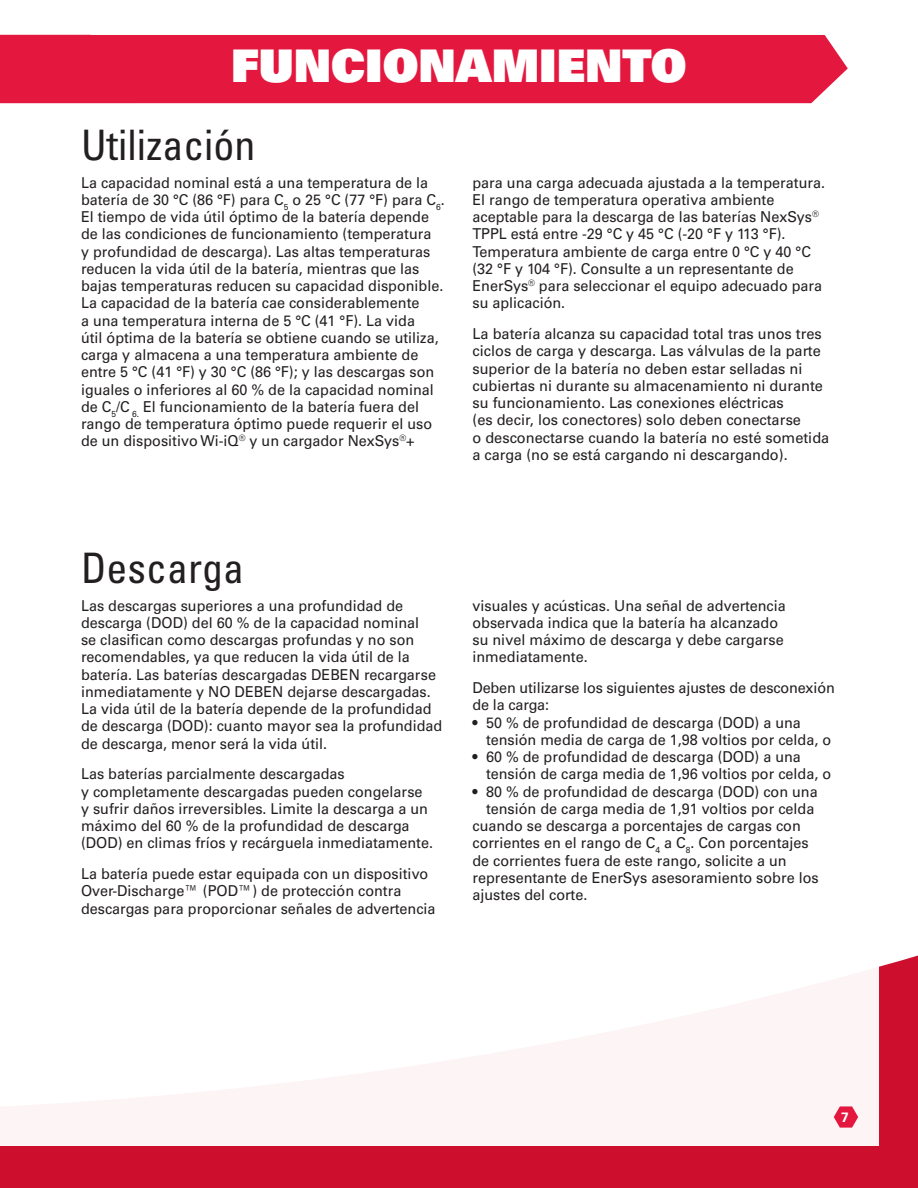
<style>
.page{position:relative;width:918px;height:1188px;background:#fff}
.page>*{position:absolute;margin:0;border:0;box-sizing:border-box;transform-origin:0 0}
.t1{font:45px "Univers LT Std X Black";color:#fff}
.Labels{font:condensed 42px "Univers LT Std";color:#231f20}
.Labels-2{font:15px/17.2px "Univers LT Std";color:#231f20;scale:.96 1}
.Labels-3{font:15px/17.2px "Univers LT Std";color:#231f20}
.t2{font:700 13.5px "Univers LT Std";color:#fff}
</style>
<div class="page">
<div style="left:0;top:955px;width:918px;height:233px;background:#ce0e2d"></div>
<div style="left:0;top:857px;width:879px;height:289px;background:#fff"></div>
<div style="left:135px;top:35px;width:713px;height:68px;background:#e4183e"></div>
<div style="left:0;top:35px;width:135px;height:68px;background:#e4183e"></div>
<svg style="left:834px;top:1106px;width:24px;height:22px"></svg>
<p class="t1" style="left:231px;top:36px;width:457px">FUNCIONAMIENTO</p>
<p class="Labels" style="left:81px;top:118px;width:176px">Utilización</p>
<p class="Labels-2" style="left:81px;top:174px;width:380px">La capacidad nominal está a una temperatura de la batería de 30 °C (86 °F) para C<sub>5</sub> o 25 °C (77 °F) para C<sub>6</sub>.<br>El tiempo de vida útil óptimo de la batería depende de las condiciones de funcionamiento (temperatura<br>y profundidad de descarga). Las altas temperaturas reducen la vida útil de la batería, mientras que las bajas temperaturas reducen su capacidad disponible.<br>La capacidad de la batería cae considerablemente<br>a una temperatura interna de 5 °C (41 °F). La vida<br>útil óptima de la batería se obtiene cuando se utiliza, carga y almacena a una temperatura ambiente de entre 5 °C (41 °F) y 30 °C (86 °F); y las descargas son iguales o inferiores al 60 % de la capacidad nominal de C<sub>5</sub>/C <sub>6.</sub> El funcionamiento de la batería fuera del rango de temperatura óptimo puede requerir el uso de un dispositivo Wi-iQ<sup>®</sup> y un cargador NexSys<sup>®</sup>+</p>
<p class="Labels-2" style="left:472px;top:174px;width:369px">para una carga adecuada ajustada a la temperatura.<br>El rango de temperatura operativa ambiente aceptable para la descarga de las baterías NexSys<sup>® </sup>TPPL está entre -29 °C y 45 °C (-20 °F y 113 °F).<br>Temperatura ambiente de carga entre 0 °C y 40 °C (32 °F y 104 °F). Consulte a un representante de EnerSys<sup>®</sup> para seleccionar el equipo adecuado para su aplicación.</p>
<p class="Labels-3" style="left:473px;top:325px;width:358px">La batería alcanza su capacidad total tras unos tres ciclos de carga y descarga. Las válvulas de la parte superior de la batería no deben estar selladas ni cubiertas ni durante su almacenamiento ni durante su funcionamiento. Las conexiones eléctricas<br>(es decir, los conectores) solo deben conectarse<br>o desconectarse cuando la batería no esté sometida a carga (no se está cargando ni descargando).</p>
<p class="Labels" style="left:81px;top:542px;width:165px">Descarga</p>
<p class="Labels-2" style="left:81px;top:597px;width:378px">Las descargas superiores a una profundidad de descarga (DOD) del 60 % de la capacidad nominal<br>se clasifican como descargas profundas y no son recomendables, ya que reducen la vida útil de la batería. Las baterías descargadas DEBEN recargarse inmediatamente y NO DEBEN dejarse descargadas.<br>La vida útil de la batería depende de la profundidad de descarga (DOD): cuanto mayor sea la profundidad de descarga, menor será la vida útil.</p>
<p class="Labels-2" style="left:81px;top:766px;width:368px">Las baterías parcialmente descargadas<br>y completamente descargadas pueden congelarse y sufrir daños irreversibles. Limite la descarga a un máximo del 60 % de la profundidad de descarga (DOD) en climas fríos y recárguela inmediatamente.</p>
<p class="Labels-2" style="left:81px;top:865px;width:371px">La batería puede estar equipada con un dispositivo<br>Over-Discharge™ (POD™) de protección contra descargas para proporcionar señales de advertencia</p>
<p class="Labels-2" style="left:472px;top:597px;width:328px">visuales y acústicas. Una señal de advertencia observada indica que la batería ha alcanzado su nivel máximo de descarga y debe cargarse inmediatamente.</p>
<p class="Labels-2" style="left:472px;top:679px;width:379px">Deben utilizarse los siguientes ajustes de desconexión de la carga:</p>
<p class="Labels-2" style="left:486px;top:714px;width:361px;text-indent:-14px">• 50 % de profundidad de descarga (DOD) a una tensión media de carga de 1,98 voltios por celda, o</p>
<p class="Labels-2" style="left:486px;top:748px;width:361px;text-indent:-14px">• 60 % de profundidad de descarga (DOD) a una tensión de carga media de 1,96 voltios por celda, o</p>
<p class="Labels-2" style="left:472px;top:783px;width:361px;text-align:right">• 80 % de profundidad de descarga (DOD) con una tensión de carga media de 1,91 voltios por celda</p>
<p class="Labels-2" style="left:472px;top:817px;width:362px">cuando se descarga a porcentajes de cargas con corrientes en el rango de C<sub>4</sub> a C<sub>8</sub>. Con porcentajes de corrientes fuera de este rango, solicite a un representante de EnerSys asesoramiento sobre los ajustes del corte.</p>
<p class="t2" style="left:841px;top:1109px;width:9px">7</p>
</div>
